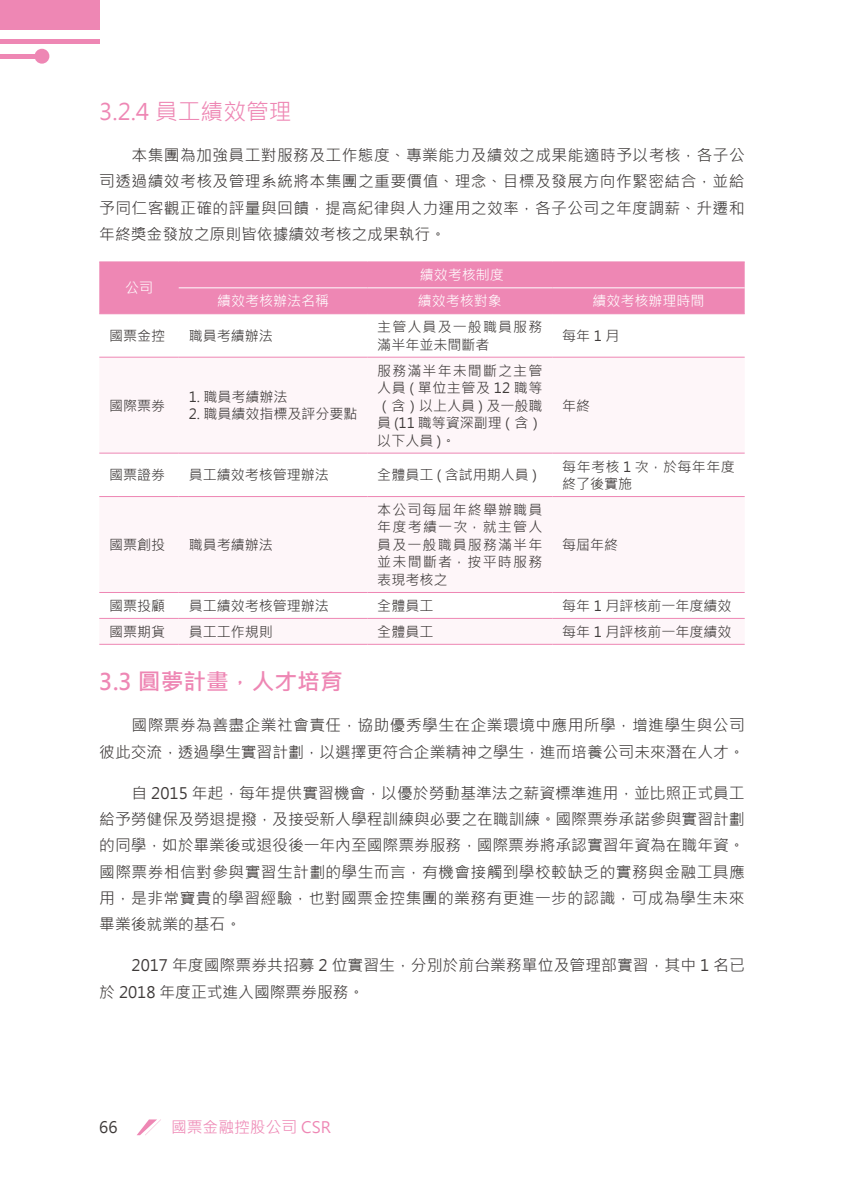
<style>
.page{position:relative;width:844px;height:1191px;background:#fff}
.page>*{position:absolute;margin:0;border:0;box-sizing:border-box;transform-origin:0 0}
.t1{font:700 22.75px "Microsoft Jheng Hei";color:#ee87b4}
.t2{font:22.75px "Microsoft Jheng Hei";color:#ee87b4}
.t3{font:15.75px/26.2px "Microsoft Jheng Hei";letter-spacing:.005em;color:#3e3a39;text-align:justify}
.t4{font:15.75px "Microsoft Jheng Hei";color:#ee87b4}
.t5{font:14px/17.5px "Microsoft Jheng Hei";color:#3e3a39;text-align:justify}
.t6{font:14px "Microsoft Jheng Hei";color:#fff}
.t7{font:14px/17.5px "Microsoft Jheng Hei";letter-spacing:.08em;color:#3e3a39}
.t8{font:14px/17.5px "Microsoft Jheng Hei";letter-spacing:.025em;color:#3e3a39}
</style>
<div class="page">
<div style="left:99px;top:262px;width:645px;height:51px;background:#ee87b4"></div>
<svg style="left:99px;top:452px;width:645px;height:192px;fill:#fef6f9"></svg>
<hr style="left:99px;top:313px;width:80px;height:1px;background:#ee87b4">
<hr style="left:179px;top:313px;width:188px;height:1px;background:#ee87b4">
<hr style="left:367px;top:313px;width:185px;height:1px;background:#ee87b4">
<hr style="left:552px;top:313px;width:192px;height:1px;background:#ee87b4">
<hr style="left:99px;top:357px;width:80px;height:1px;background:#ee87b4">
<hr style="left:179px;top:357px;width:188px;height:1px;background:#ee87b4">
<hr style="left:367px;top:357px;width:185px;height:1px;background:#ee87b4">
<hr style="left:552px;top:357px;width:192px;height:1px;background:#ee87b4">
<hr style="left:99px;top:453px;width:80px;height:1px;background:#ee87b4">
<hr style="left:179px;top:453px;width:188px;height:1px;background:#ee87b4">
<hr style="left:367px;top:453px;width:185px;height:1px;background:#ee87b4">
<hr style="left:552px;top:453px;width:192px;height:1px;background:#ee87b4">
<hr style="left:99px;top:496px;width:80px;height:1px;background:#ee87b4">
<hr style="left:179px;top:496px;width:188px;height:1px;background:#ee87b4">
<hr style="left:367px;top:496px;width:185px;height:1px;background:#ee87b4">
<hr style="left:552px;top:496px;width:192px;height:1px;background:#ee87b4">
<hr style="left:99px;top:592px;width:80px;height:1px;background:#ee87b4">
<hr style="left:179px;top:592px;width:188px;height:1px;background:#ee87b4">
<hr style="left:367px;top:592px;width:185px;height:1px;background:#ee87b4">
<hr style="left:552px;top:592px;width:192px;height:1px;background:#ee87b4">
<hr style="left:99px;top:618px;width:80px;height:1px;background:#ee87b4">
<hr style="left:179px;top:618px;width:188px;height:1px;background:#ee87b4">
<hr style="left:367px;top:618px;width:185px;height:1px;background:#ee87b4">
<hr style="left:552px;top:618px;width:192px;height:1px;background:#ee87b4">
<hr style="left:99px;top:261px;width:80px;height:1px;background:#ee87b4">
<hr style="left:179px;top:261px;width:188px;height:1px;background:#ee87b4">
<hr style="left:367px;top:261px;width:185px;height:1px;background:#ee87b4">
<hr style="left:552px;top:261px;width:192px;height:1px;background:#ee87b4">
<hr style="left:99px;top:644px;width:80px;height:1px;background:#ee87b4">
<hr style="left:179px;top:644px;width:188px;height:1px;background:#ee87b4">
<hr style="left:367px;top:644px;width:185px;height:1px;background:#ee87b4">
<hr style="left:552px;top:644px;width:192px;height:1px;background:#ee87b4">
<hr style="left:179px;top:287px;width:188px;height:1px;background:#fff">
<hr style="left:367px;top:287px;width:185px;height:1px;background:#fff">
<hr style="left:552px;top:287px;width:192px;height:1px;background:#fff">
<div style="left:0;top:0;width:99px;height:30px;background:#ee87b4"></div>
<div style="left:0;top:39px;width:99px;height:5px;background:#ee87b4"></div>
<div style="left:0;top:54px;width:42px;height:5px;background:#ee87b4"></div>
<div style="left:34px;top:49px;width:15px;height:15px;background:#ee87b4;border-radius:50%"></div>
<svg style="left:137px;top:1119px;width:24px;height:16px"></svg>
<h1 class="t2" style="left:99px;top:97px;width:194px">3.2.4 員工績效管理</h1>
<p class="t3" style="left:99px;top:142px;width:647px;text-indent:32px">本集團為加強員工對服務及工作態度、專業能力及績效之成果能適時予以考核，各子公司透過績效考核及管理系統將本集團之重要價值、理念、目標及發展方向作緊密結合，並給予同仁客觀正確的評量與回饋，提高紀律與人力運用之效率，各子公司之年度調薪、升遷和年終獎金發放之原則皆依據績效考核之成果執行。</p>
<p class="t6" style="left:125px;top:279px;width:29px">公司</p>
<p class="t6" style="left:419px;top:266px;width:85px">績效考核制度</p>
<p class="t6" style="left:217px;top:292px;width:113px">績效考核辦法名稱</p>
<p class="t6" style="left:417px;top:292px;width:85px">績效考核對象</p>
<p class="t6" style="left:592px;top:292px;width:113px">績效考核辦理時間</p>
<p class="t5" style="left:109px;top:327px;width:57px">國票金控</p>
<p class="t5" style="left:189px;top:327px;width:85px">職員考績辦法</p>
<p class="t7" style="left:377px;top:318px;width:166px">主管人員及一般職員服務滿半年並未間斷者</p>
<p class="t5" style="left:562px;top:327px;width:59px">每年1月</p>
<p class="t5" style="left:109px;top:397px;width:57px">國際票券</p>
<p class="t5" style="left:189px;top:388px;width:100px">1. 職員考績辦法</p>
<p class="t5" style="left:189px;top:405px;width:170px">2. 職員績效指標及評分要點</p>
<p class="t5" style="left:377px;top:362px;width:166px">服務滿半年未間斷之主管人員 ( 單位主管及 12 職等（含）以上人員 ) 及一般職員 (11 職等資深副理（含）以下人員 )。</p>
<p class="t5" style="left:562px;top:397px;width:29px">年終</p>
<p class="t5" style="left:109px;top:466px;width:57px">國票證券</p>
<p class="t5" style="left:189px;top:466px;width:141px">員工績效考核管理辦法</p>
<p class="t5" style="left:377px;top:466px;width:161px">全體員工 ( 含試用期人員 )</p>
<p class="t8" style="left:562px;top:457px;width:174px">每年考核 1 次，於每年年度終了後實施</p>
<p class="t5" style="left:109px;top:536px;width:57px">國票創投</p>
<p class="t5" style="left:189px;top:536px;width:85px">職員考績辦法</p>
<p class="t5" style="left:377px;top:501px;width:166px">本公司每屆年終舉辦職員年度考績一次，就主管人員及一般職員服務滿半年並未間斷者，按平時服務表現考核之</p>
<p class="t5" style="left:562px;top:536px;width:57px">每屆年終</p>
<p class="t5" style="left:109px;top:597px;width:57px">國票投顧</p>
<p class="t5" style="left:189px;top:597px;width:141px">員工績效考核管理辦法</p>
<p class="t5" style="left:377px;top:597px;width:57px">全體員工</p>
<p class="t5" style="left:562px;top:597px;width:171px">每年 1 月評核前一年度績效</p>
<p class="t5" style="left:109px;top:623px;width:57px">國票期貨</p>
<p class="t5" style="left:189px;top:623px;width:85px">員工工作規則</p>
<p class="t5" style="left:377px;top:623px;width:57px">全體員工</p>
<p class="t5" style="left:562px;top:623px;width:171px">每年 1 月評核前一年度績效</p>
<h1 class="t1" style="left:99px;top:667px;width:245px">3.3 圓夢計畫，人才培育</h1>
<p class="t3" style="left:99px;top:712px;width:647px;text-align:right">國際票券為善盡企業社會責任，協助優秀學生在企業環境中應用所學，增進學生與公司<br>彼此交流，透過學生實習計劃，以選擇更符合企業精神之學生，進而培養公司未來潛在人才。</p>
<p class="t3" style="left:99px;top:780px;width:646px;text-indent:32px">自 2015 年起，每年提供實習機會，以優於勞動基準法之薪資標準進用，並比照正式員工給予勞健保及勞退提撥，及接受新人學程訓練與必要之在職訓練。國際票券承諾參與實習計劃的同學，如於畢業後或退役後一年內至國際票券服務，國際票券將承認實習年資為在職年資。國際票券相信對參與實習生計劃的學生而言，有機會接觸到學校較缺乏的實務與金融工具應用，是非常寶貴的學習經驗，也對國票金控集團的業務有更進一步的認識，可成為學生未來畢業後就業的基石。</p>
<p class="t3" style="left:99px;top:952px;width:647px;text-indent:32px">2017 年度國際票券共招募 2 位實習生，分別於前台業務單位及管理部實習，其中 1 名已於 2018 年度正式進入國際票券服務。</p>
<p class="t3" style="left:99px;top:1114px;width:20px">66</p>
<p class="t4" style="left:171px;top:1117px;width:161px">國票金融控股公司 CSR</p>
</div>
